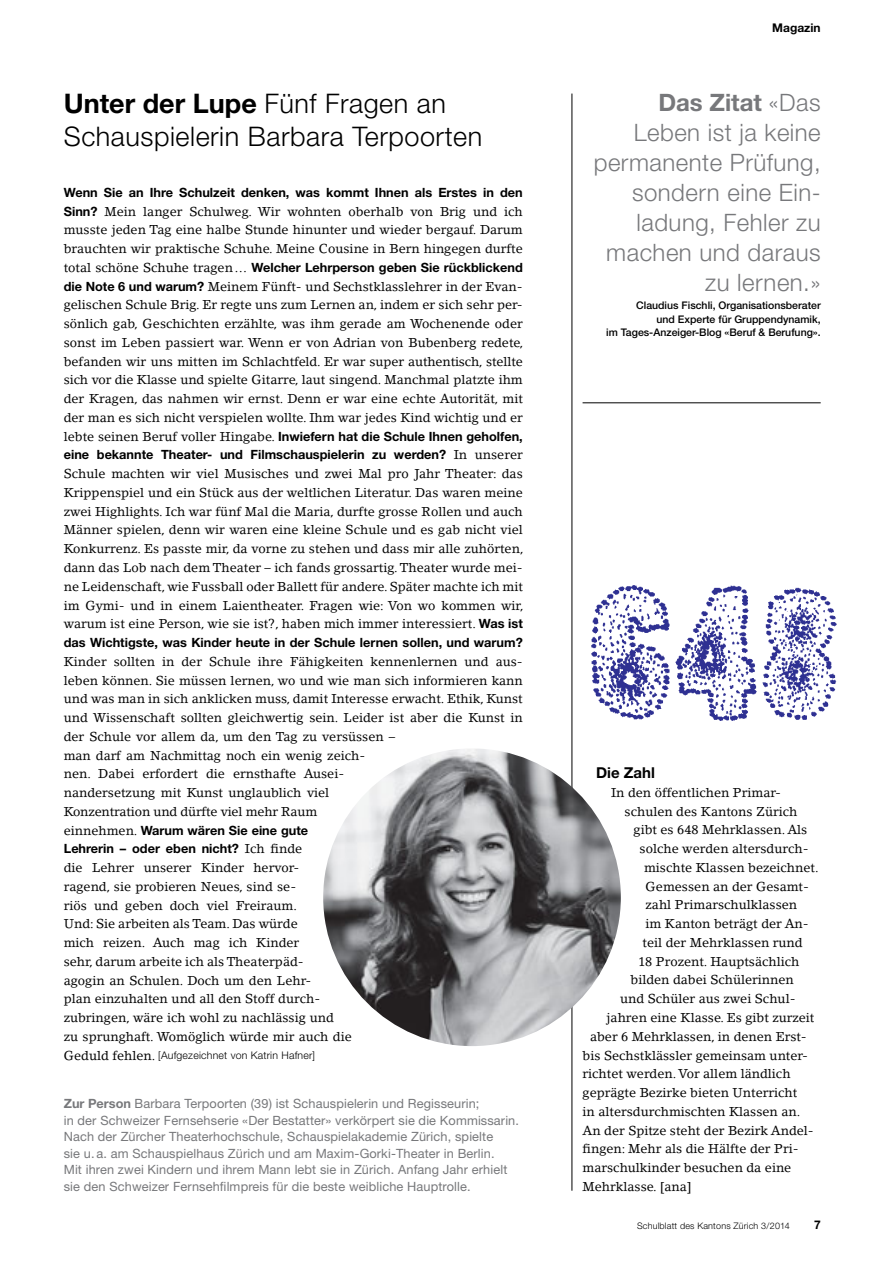
<style>
.page{position:relative;width:893px;height:1263px;background:#fff}
.page>*{position:absolute;margin:0;border:0;box-sizing:border-box;transform-origin:0 0}
.t1{font:300 27px/33px "Helvetica Neue LT Std";letter-spacing:.02em;color:#000}
.t2{font:300 24px/30px "Helvetica Neue LT Std";letter-spacing:.02em;color:#77787b;text-align:right}
.t3{font:700 15px "Helvetica Neue LT Std";color:#000}
.t4{font:12.75px/18.8px "Lino Letter LT";color:#000}
.t5{font:12.75px/16.5px "Helvetica Neue LT Std";letter-spacing:.01em;color:#77787b}
.t6{font:700 12px "Helvetica Neue LT Std";color:#000}
.t7{font:500 10.5px/13.5px "Helvetica Neue LT Std";color:#000;text-align:right}
.t8{font:300 10.5px "Helvetica Neue LT Std";letter-spacing:.02em;color:#000}
.t9{font:300 9px "Helvetica Neue LT Std";letter-spacing:.02em;color:#000}
.s1{font-weight:700}
.s2{font-family:"Helvetica Neue LT Std";font-weight:700}
.s3{font-family:"Lino Letter LT";font-weight:400;font-size:12.75px}
</style>
<div class="page">
<hr style="left:572px;top:94px;width:1px;height:1097px;background:#000">
<img style="left:323px;top:748px;width:298px;height:298px;border-radius:149px">
<hr style="left:583px;top:402px;width:238px;height:1px;background:#000">
<img style="left:591px;top:585px;width:246px;height:136px">
<p class="t1" style="left:64px;top:86px;width:420px"><span class="s1">Unter der Lupe</span> Fünf Fragen an<br>Schauspielerin Barbara Terpoorten</p>
<p class="t4" style="left:64px;top:183px;width:461px"><span class="s2">Wenn Sie an Ihre Schulzeit denken, was kommt Ihnen als Erstes in den Sinn?</span> Mein langer Schulweg. Wir wohnten oberhalb von Brig und ich musste jeden Tag eine halbe Stunde hinunter und wieder bergauf. Darum brauchten wir praktische Schuhe. Meine Cousine in Bern hingegen durfte total schöne Schuhe tragen… <span class="s2">Welcher Lehrperson geben Sie rückblickend die Note 6 und warum?</span> Meinem Fünft- und Sechstklasslehrer in der Evan&shy;gelischen Schule Brig. Er regte uns zum Lernen an, indem er sich sehr per&shy;sönlich gab, Geschichten erzählte, was ihm gerade am Wochenende oder sonst im Leben passiert war. Wenn er von Adrian von Bubenberg redete, befanden wir uns mitten im Schlachtfeld. Er war super authentisch, stellte sich vor die Klasse und spielte Gitarre, laut singend. Manchmal platzte ihm der Kragen, das nahmen wir ernst. Denn er war eine echte Autorität, mit der man es sich nicht verspielen wollte. Ihm war jedes Kind wichtig und er lebte seinen Beruf voller Hingabe. <span class="s2">Inwiefern hat die Schule Ihnen geholfen, eine bekannte Theater- und Filmschauspielerin zu werden?</span> In unserer Schule machten wir viel Musisches und zwei Mal pro Jahr Theater: das Krippenspiel und ein Stück aus der weltlichen Literatur. Das waren meine zwei Highlights. Ich war fünf Mal die Maria, durfte grosse Rollen und auch Männer spielen, denn wir waren eine kleine Schule und es gab nicht viel Konkurrenz. Es passte mir, da vorne zu stehen und dass mir alle zuhörten, dann das Lob nach dem Theater – ich fands grossartig. Theater wurde mei&shy;ne Leidenschaft, wie Fussball oder Ballett für andere. Später machte ich mit im Gymi- und in einem Laientheater. Fragen wie: Von wo kommen wir, warum ist eine Person, wie sie ist?, haben mich immer interessiert. <span class="s2">Was ist das Wichtigste, was Kinder heute in der Schule lernen sollen, und warum?<br></span>Kinder sollten in der Schule ihre Fähigkeiten kennenlernen und aus&shy;leben können. Sie müssen lernen, wo und wie man sich informieren kann und was man in sich anklicken muss, damit Interesse erwacht. Ethik, Kunst und Wissenschaft sollten gleichwertig sein. Leider ist aber die Kunst in der Schule vor allem da, um den Tag zu versüssen –<br>man darf am Nachmittag noch ein wenig zeich-<br>nen. Dabei erfordert die ernsthafte Ausei-<br>nandersetzung mit Kunst unglaublich viel<br>Konzentration und dürfte viel mehr Raum<br>einnehmen. <span class="s2">Warum wären Sie eine gute<br>Lehrerin – oder eben nicht?</span> Ich finde<br>die Lehrer unserer Kinder hervor-<br>ragend, sie probieren Neues, sind se-<br>riös und geben doch viel Freiraum.<br>Und: Sie arbeiten als Team. Das würde<br>mich reizen. Auch mag ich Kinder<br>sehr, darum arbeite ich als Theaterpäd-<br>agogin an Schulen. Doch um den Lehr-<br>plan einzuhalten und all den Stoff durch-<br>zubringen, wäre ich wohl zu nachlässig und<br>zu sprunghaft. Womöglich würde mir auch die</p>
<p class="t8" style="left:64px;top:1049px;width:253px"><span class="s3">Geduld fehlen.</span> [Aufgezeichnet von Katrin Hafner]</p>
<p class="t5" style="left:64px;top:1095px;width:457px"><span class="s1">Zur Person</span> Barbara Terpoorten (39) ist Schauspielerin und Regisseurin;<br>in der Schweizer Fernsehserie «Der Bestatter» verkörpert sie die Kommissarin.<br>Nach der Zürcher Theaterhochschule, Schauspielakademie Zürich, spielte<br>sie u. a. am Schauspielhaus Zürich und am Maxim-Gorki-Theater in Berlin.<br>Mit ihren zwei Kindern und ihrem Mann lebt sie in Zürich. Anfang Jahr erhielt sie den Schweizer Fernsehfilmpreis für die beste weibliche Hauptrolle.</p>
<p class="t6" style="left:772px;top:20px;width:50px">Magazin</p>
<p class="t2" style="left:594px;top:87px;width:228px"><span class="s1">Das Zitat</span> «Das<br>Leben ist ja keine permanente Prüfung, sondern eine Ein&shy;ladung, Fehler zu machen und daraus zu lernen.»</p>
<p class="t7" style="left:606px;top:299px;width:216px">Claudius Fischli, Organisationsberater<br>und Experte für Gruppendynamik,<br>im Tages-Anzeiger-Blog «Beruf &amp; Berufung».</p>
<p class="t3" style="left:596px;top:763px;width:60px">Die Zahl</p>
<p class="t4" style="left:611px;top:783px;width:172px">In den öffentlichen Primar-</p>
<p class="t4" style="left:625px;top:802px;width:174px">schulen des Kantons Zürich</p>
<p class="t4" style="left:634px;top:820px;width:175px">gibt es 648 Mehrklassen. Als</p>
<p class="t4" style="left:640px;top:839px;width:171px">solche werden altersdurch-</p>
<p class="t4" style="left:644px;top:858px;width:176px">mischte Klassen bezeichnet.</p>
<p class="t4" style="left:646px;top:877px;width:165px">Gemessen an der Gesamt-</p>
<p class="t4" style="left:646px;top:895px;width:153px">zahl Primarschulklassen</p>
<p class="t4" style="left:646px;top:914px;width:165px">im Kanton beträgt der An-</p>
<p class="t4" style="left:643px;top:933px;width:162px">teil der Mehrklassen rund</p>
<p class="t4" style="left:638px;top:952px;width:163px">18 Prozent. Hauptsächlich</p>
<p class="t4" style="left:631px;top:970px;width:165px">bilden dabei Schülerinnen</p>
<p class="t4" style="left:620px;top:989px;width:177px">und Schüler aus zwei Schul-</p>
<p class="t4" style="left:607px;top:1008px;width:209px">jahren eine Klasse. Es gibt zurzeit</p>
<p class="t4" style="left:590px;top:1027px;width:216px">aber 6 Mehrklassen, in denen Erst-</p>
<p class="t4" style="left:583px;top:1046px;width:227px">bis Sechstklässler gemeinsam unter-</p>
<p class="t4" style="left:583px;top:1064px;width:210px">richtet werden. Vor allem ländlich</p>
<p class="t4" style="left:583px;top:1083px;width:216px">geprägte Bezirke bieten Unterricht</p>
<p class="t4" style="left:583px;top:1102px;width:219px">in altersdurchmischten Klassen an.</p>
<p class="t4" style="left:583px;top:1121px;width:233px">An der Spitze steht der Bezirk Andel-</p>
<p class="t4" style="left:583px;top:1139px;width:218px">fingen: Mehr als die Hälfte der Pri-</p>
<p class="t4" style="left:583px;top:1158px;width:210px">marschulkinder besuchen da eine</p>
<p class="t4" style="left:583px;top:1177px;width:111px">Mehrklasse. [ana]</p>
<p class="t9" style="left:637px;top:1220px;width:154px">Schulblatt des Kantons Zürich 3/2014</p>
<p class="t6" style="left:814px;top:1217px;width:8px">7</p>
</div>
